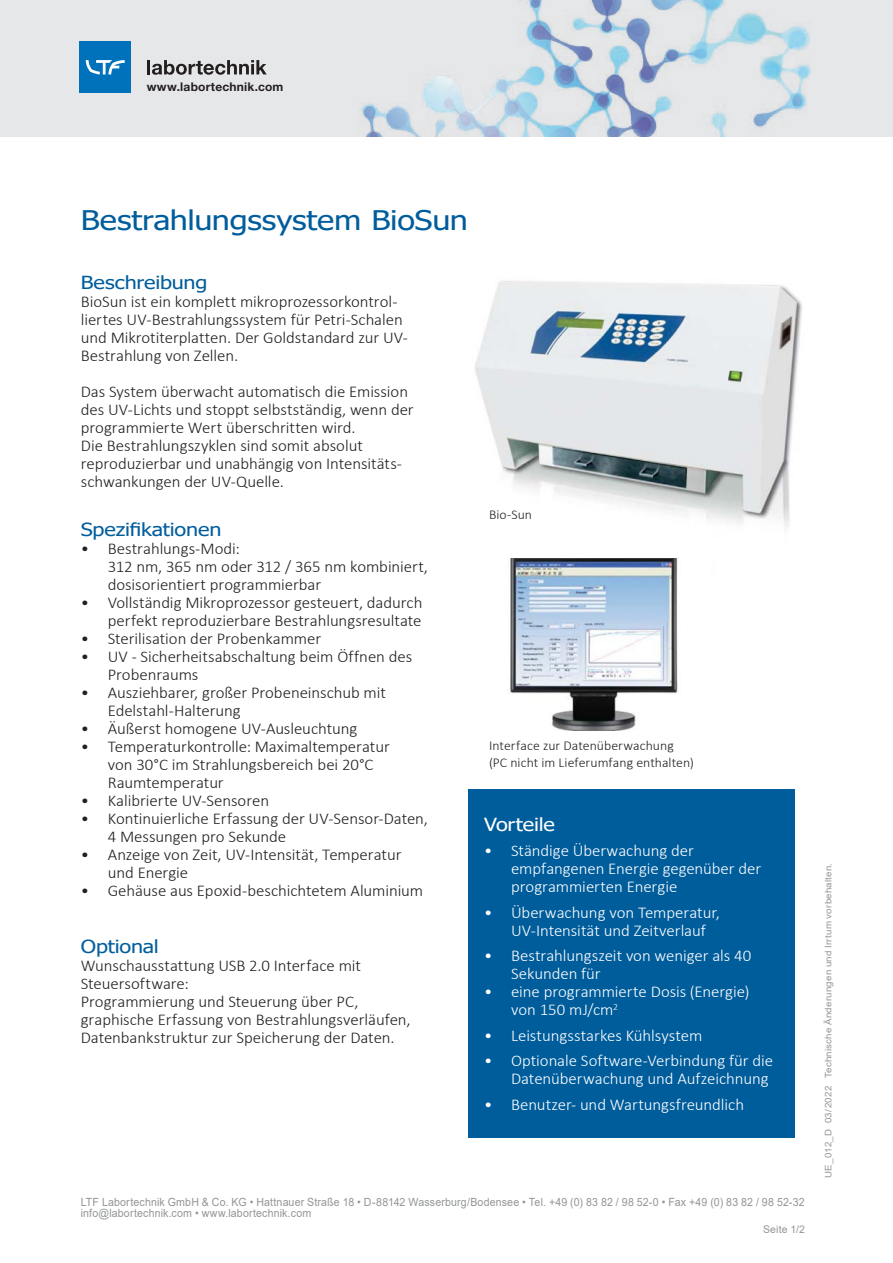
<style>
.page{position:relative;width:893px;height:1263px;background:#fff}
.page>*{position:absolute;margin:0;border:0;box-sizing:border-box;transform-origin:0 0}
.Headline{font:27px "Tahoma";letter-spacing:-.01em;color:#005d9c;scale:1.2 1}
.Body_türkis{font:18px "Tahoma";letter-spacing:-.005em;color:#005d9c;scale:1.2 1}
.Subline{font:18px "Tahoma";letter-spacing:-.005em;color:#005d9c;scale:1.2 1}
.Aufzählung{font:18px "Tahoma";letter-spacing:-.01em;color:#005d9c;scale:1.2 1}
.Aufzählung-2{font:18px "Tahoma";letter-spacing:-.01em;color:#fff;scale:1.2 1}
.Body{font:300 16.5px/18px "Calibri";letter-spacing:-.005em;color:#231f20}
.t1{font:300 16.5px/18px "Calibri";letter-spacing:-.005em;color:#fff}
.Aufzählung-3{font:300 16.5px/18px "Calibri";letter-spacing:-.005em;color:#231f20}
.Bildlegende{font:300 13.5px/16.5px "Calibri";letter-spacing:.005em;color:#231f20}
.t2{font:700 12px "Helvetica Neue LT Std";letter-spacing:.015em;color:#231f20}
.t3{font:11.25px/11.2px "Arial";letter-spacing:.015em;color:#939598;scale:.94 1}
.t4{font:10.5px "Arial";letter-spacing:.015em;color:#939598}
.t5{font:9px "Arial";letter-spacing:.02em;color:#939598;scale:1.08 1}
</style>
<div class="page">
<div style="left:0;top:0;width:893px;height:136px;background:#e6e7e9"></div>
<img style="left:361px;top:0;width:449px;height:136px">
<hr style="left:147px;top:60px;width:3px;height:14px;background:#231f20">
<svg style="left:152px;top:60px;width:115px;height:15px"></svg>
<div style="left:80px;top:42px;width:51px;height:51px;background:#0072bc"></div>
<svg style="left:86px;top:60px;width:39px;height:14px"></svg>
<img style="left:510px;top:558px;width:168px;height:172px">
<div style="left:468px;top:789px;width:326px;height:348px;background:#005d9c"></div>
<img style="left:475px;top:281px;width:327px;height:249px">
<p class="t2" style="left:147px;top:79px;width:138px">www.labortechnik.com</p>
<p class="Headline" style="left:81px;top:202px;width:324px">Bestrahlungssystem BioSun</p>
<p class="Subline" style="left:81px;top:271px;width:107px">Beschreibung</p>
<p class="Body" style="left:81px;top:292px;width:329px">BioSun ist ein komplett mikroprozessorkontrol&shy;liertes UV-Bestrahlungssystem für Petri-Schalen und Mikrotiterplatten. Der Goldstandard zur UV-Bestrahlung von Zellen.</p>
<p class="Body" style="left:81px;top:382px;width:334px">Das System überwacht automatisch die Emission des UV-Lichts und stoppt selbstständig, wenn der programmierte Wert überschritten wird.<br>Die Bestrahlungszyklen sind somit absolut reproduzierbar und unabhängig von Intensitäts&shy;schwankungen der UV-Quelle.</p>
<p class="Body_türkis" style="left:81px;top:517px;width:119px">Spezifikationen</p>
<p class="Body" style="left:108px;top:539px;width:322px;text-indent:-27px">• Bestrahlungs-Modi:<br>312 nm, 365 nm oder 312 / 365 nm kombiniert, dosisorientiert programmierbar</p>
<p class="Body" style="left:81px;top:593px;width:343px;text-align:right">• Vollständig Mikroprozessor gesteuert, dadurch perfekt reproduzierbare Bestrahlungsresultate</p>
<p class="Body" style="left:81px;top:629px;width:242px">• Sterilisation der Probenkammer</p>
<p class="Body" style="left:108px;top:647px;width:306px;text-indent:-27px">• UV - Sicherheitsabschaltung beim Öffnen des<br>Probenraums</p>
<p class="Body" style="left:108px;top:683px;width:280px;text-indent:-27px">• Ausziehbarer, großer Probeneinschub mit<br>Edelstahl-Halterung</p>
<p class="Body" style="left:81px;top:719px;width:278px">• Äußerst homogene UV-Ausleuchtung</p>
<p class="Body" style="left:108px;top:737px;width:284px;text-indent:-27px">• Temperaturkontrolle: Maximaltemperatur von 30°C im Strahlungsbereich bei 20°C<br>Raumtemperatur</p>
<p class="Body" style="left:81px;top:791px;width:190px">• Kalibrierte UV-Sensoren</p>
<p class="Body" style="left:108px;top:809px;width:322px;text-indent:-27px">• Kontinuierliche Erfassung der UV-Sensor-Daten,<br>4 Messungen pro Sekunde</p>
<p class="Body" style="left:108px;top:845px;width:295px;text-indent:-27px">• Anzeige von Zeit, UV-Intensität, Temperatur und Energie</p>
<p class="Body" style="left:81px;top:881px;width:344px">• Gehäuse aus Epoxid-beschichtetem Aluminium</p>
<p class="Aufzählung" style="left:81px;top:934px;width:67px">Optional</p>
<p class="Aufzählung-3" style="left:81px;top:956px;width:282px">Wunschausstattung USB 2.0 Interface mit<br>Steuersoftware:</p>
<p class="Aufzählung-3" style="left:81px;top:992px;width:279px">Programmierung und Steuerung über PC,</p>
<p class="Aufzählung-3" style="left:81px;top:1010px;width:331px">graphische Erfassung von Bestrahlungsverläufen,</p>
<p class="Aufzählung-3" style="left:81px;top:1028px;width:315px">Datenbankstruktur zur Speicherung der Daten.</p>
<p class="Bildlegende" style="left:489px;top:506px;width:45px">Bio-Sun</p>
<p class="Bildlegende" style="left:489px;top:737px;width:207px">Interface zur Datenüberwachung (PC nicht im Lieferumfang enthalten)</p>
<p class="Aufzählung-2" style="left:484px;top:812px;width:60px">Vorteile</p>
<p class="t1" style="left:511px;top:841px;width:252px;text-indent:-27px">• Ständige Überwachung der empfangenen Energie gegenüber der programmierten Energie</p>
<p class="t1" style="left:511px;top:903px;width:211px;text-indent:-27px">• Überwachung von Temperatur,<br>UV-Intensität und Zeitverlauf</p>
<p class="t1" style="left:511px;top:946px;width:242px;text-indent:-27px">• Bestrahlungszeit von weniger als 40<br>Sekunden für</p>
<p class="t1" style="left:511px;top:982px;width:240px;text-indent:-27px">• eine programmierte Dosis (Energie) von 150 mJ/cm<sup>2</sup></p>
<p class="t1" style="left:484px;top:1026px;width:220px">• Leistungsstarkes Kühlsystem</p>
<p class="t1" style="left:484px;top:1051px;width:291px;text-align:right">• Optionale Software-Verbindung für die<br>Datenüberwachung und Aufzeichnung</p>
<p class="t1" style="left:484px;top:1095px;width:262px">• Benutzer- und Wartungsfreundlich</p>
<p class="t3" style="left:81px;top:1196px;width:771px">LTF Labortechnik GmbH &amp; Co. KG • Hattnauer Straße 18 • D-88142 Wasserburg/Bodensee • Tel. +49 (0) 83 82 / 98 52-0 • Fax +49 (0) 83 82 / 98 52-32 info@labortechnik.com • www.labortechnik.com</p>
<p class="t4" style="left:763px;top:1222px;width:44px">Seite 1/2</p>
<p class="t5" style="left:822px;top:1178px;width:293px;rotate:-90deg">UE_012_D 03/2022 Technische Änderungen und Irrtum vorbehalten.</p>
</div>
